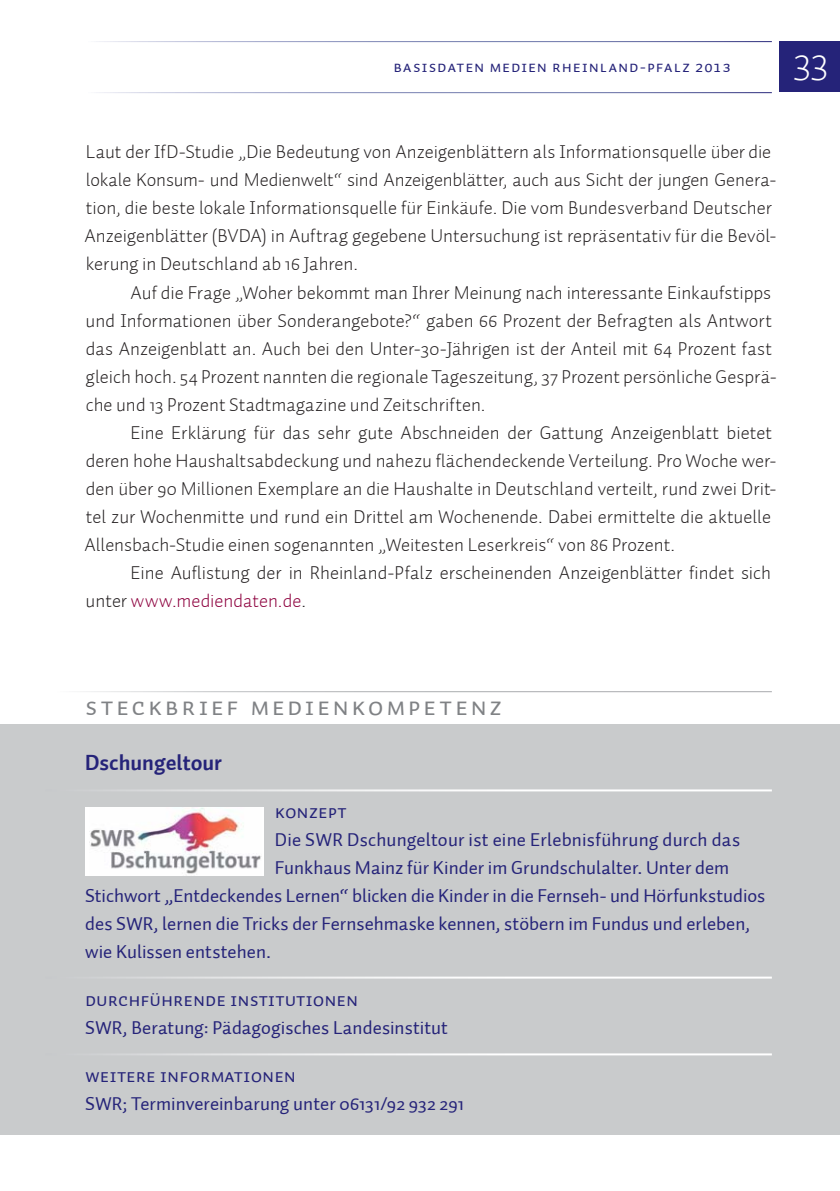
<style>
.page{position:relative;width:840px;height:1191px;background:#fff}
.page>*{position:absolute;margin:0;border:0;box-sizing:border-box;transform-origin:0 0}
.t1{font:36px "Auto 1 Light LF";color:#fff}
.t2{font:26px "Auto 1 Regular Sm Cp";letter-spacing:.095em;color:#808285}
.t3{font:700 22px "Auto 1";color:#252379}
.t4{font:300 19px/28px "Auto 1";color:#231f20}
.t5{font:19px "Auto 1";color:#252379}
.t6{font:19px "Auto 1 Regular Sm Cp";color:#252379}
.t7{font:16px "Auto 1 Regular Sm Cp";letter-spacing:.055em;color:#252379}
.s1{color:#8d003e}
</style>
<div class="page">
<div style="left:778px;top:41px;width:61px;height:51px;background:#252379"></div>
<div style="left:0;top:724px;width:839px;height:410px;background:#c9cbcc"></div>
<hr style="left:45px;top:789px;width:726px;height:2px;background:#fff">
<hr style="left:45px;top:976px;width:726px;height:2px;background:#fff">
<hr style="left:45px;top:1053px;width:726px;height:2px;background:#fff">
<div style="left:85px;top:806px;width:178px;height:69px;background:#fff"></div>
<img style="left:89px;top:807px;width:172px;height:67px">
<p class="t7" style="left:393px;top:60px;width:339px">basisdaten medien rheinland-pfalz 2013</p>
<h1 class="t1" style="left:792px;top:52px;width:37px">33</h1>
<p class="t4" style="left:84px;top:139px;width:693px">Laut der IfD-Studie „Die Bedeutung von Anzeigenblättern als Informationsquelle über die lokale Konsum- und Medienwelt“ sind Anzeigenblätter, auch aus Sicht der jungen Genera&shy;tion, die beste lokale Informationsquelle für Einkäufe. Die vom Bundesverband Deutscher Anzeigenblätter (BVDA) in Auftrag gegebene Untersuchung ist repräsentativ für die Bevöl&shy;kerung in Deutschland ab 16 Jahren.</p>
<p class="t4" style="left:85px;top:279px;width:692px;text-indent:45px">Auf die Frage „Woher bekommt man Ihrer Meinung nach interessante Einkaufstipps und Informationen über Sonderangebote?“ gaben 66 Prozent der Befragten als Antwort das Anzeigenblatt an. Auch bei den Unter-30-Jährigen ist der Anteil mit 64 Prozent fast gleich hoch. 54 Prozent nannten die regionale Tageszeitung, 37 Prozent persönliche Gesprä&shy;che und 13 Prozent Stadtmagazine und Zeitschriften.</p>
<p class="t4" style="left:84px;top:419px;width:693px;text-indent:46px">Eine Erklärung für das sehr gute Abschneiden der Gattung Anzeigenblatt bietet deren hohe Haushaltsabdeckung und nahezu flächendeckende Verteilung. Pro Woche wer&shy;den über 90 Millionen Exemplare an die Haushalte in Deutschland verteilt, rund zwei Drit&shy;tel zur Wochenmitte und rund ein Drittel am Wochenende. Dabei ermittelte die aktuelle Allensbach-Studie einen sogenannten „Weitesten Leserkreis“ von 86 Prozent.</p>
<p class="t4" style="left:86px;top:559px;width:686px;text-indent:45px">Eine Auflistung der in Rheinland-Pfalz erscheinenden Anzeigenblätter findet sich unter <span class="s1">www.mediendaten.de</span>.</p>
<h2 class="t2" style="left:85px;top:694px;width:418px">Steckbrief medienkompetenz</h2>
<p class="t3" style="left:85px;top:753px;width:138px">Dschungeltour</p>
<p class="t6" style="left:275px;top:803px;width:73px">Konzept</p>
<p class="t5" style="left:275px;top:831px;width:466px">Die SWR Dschungeltour ist eine Erlebnisführung durch das</p>
<p class="t5" style="left:275px;top:859px;width:455px">Funkhaus Mainz für Kinder im Grundschulalter. Unter dem</p>
<p class="t5" style="left:85px;top:887px;width:681px">Stichwort „Entdeckendes Lernen“ blicken die Kinder in die Fernseh- und Hörfunkstudios</p>
<p class="t5" style="left:85px;top:915px;width:666px">des SWR, lernen die Tricks der Fernsehmaske kennen, stöbern im Fundus und erleben,</p>
<p class="t5" style="left:85px;top:943px;width:187px">wie Kulissen entstehen.</p>
<p class="t6" style="left:85px;top:991px;width:274px">Durchführende Institutionen</p>
<p class="t5" style="left:85px;top:1019px;width:364px">SWR, Beratung: Pädagogisches Landesinstitut</p>
<p class="t6" style="left:85px;top:1067px;width:212px">Weitere Informationen</p>
<p class="t5" style="left:85px;top:1095px;width:380px">SWR; Terminvereinbarung unter 06131/92 932 291</p>
</div>
